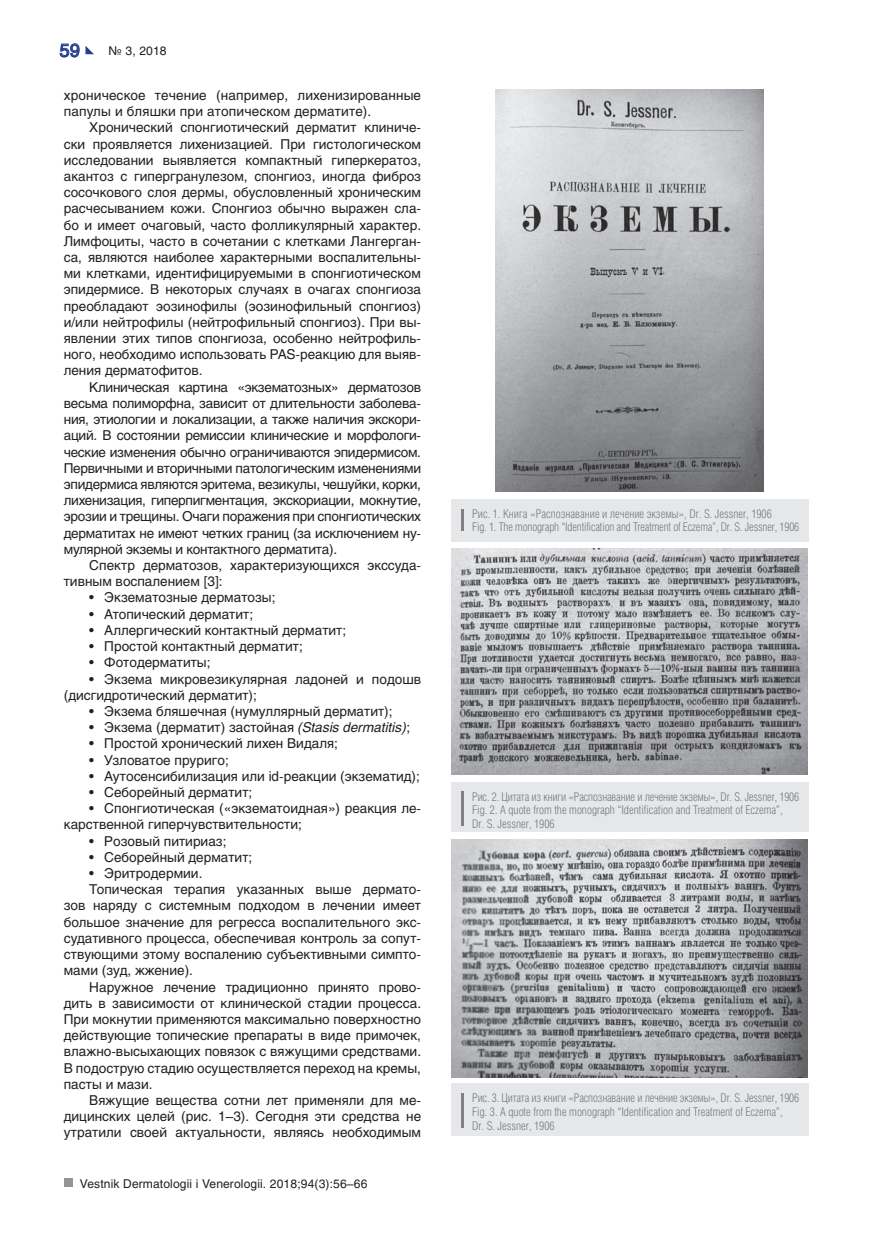
<style>
.page{position:relative;width:872px;height:1234px;background:#fff}
.page>*{position:absolute;margin:0;border:0;box-sizing:border-box;transform-origin:0 0}
.t1{font:18px "Helios C";color:#253f8e}
.t2{font:13.5px/16.2px "Helios C";color:#231f20}
.t3{font:12px/13.5px "Helios Cond Light C";color:#787a7d}
.t4{font:12px "Helios C";letter-spacing:.01em;color:#231f20}
.s1{font-style:italic}
</style>
<div class="page">
<div style="left:64px;top:1178px;width:8px;height:8px;background:#959394"></div>
<svg style="left:59px;top:43px;width:35px;height:15px"></svg>
<img style="left:495px;top:89px;width:268px;height:402px">
<img style="left:451px;top:548px;width:356px;height:226px">
<img style="left:451px;top:839px;width:356px;height:237px">
<div style="left:451px;top:499px;width:357px;height:42px;background:#e6e7e9"></div>
<div style="left:451px;top:781px;width:357px;height:50px;background:#e6e7e9"></div>
<div style="left:451px;top:1083px;width:357px;height:52px;background:#e6e7e9"></div>
<hr style="left:461px;top:509px;width:2px;height:21px;background:#808285">
<hr style="left:461px;top:791px;width:2px;height:34px;background:#808285">
<hr style="left:461px;top:1093px;width:2px;height:34px;background:#808285">
<h1 class="t1" style="left:60px;top:39px;width:22px">59</h1>
<p class="t4" style="left:108px;top:43px;width:60px">№ 3, 2018</p>
<p class="t2" style="left:64px;top:87px;width:359px">хроническое течение (например, лихенизированные папулы и бляшки при атопическом дерматите).</p>
<p class="t2" style="left:64px;top:119px;width:359px;text-align:justify;text-indent:26px">Хронический спонгиотический дерматит клиниче&shy;ски проявляется лихенизацией. При гистологическом исследовании выявляется компактный гиперкератоз, акантоз с гипергранулезом, спонгиоз, иногда фиброз сосочкового слоя дермы, обусловленный хроническим расчесыванием кожи. Спонгиоз обычно выражен сла&shy;бо и имеет очаговый, часто фолликулярный характер.<br>Лимфоциты, часто в сочетании с клетками Лангерган&shy;са, являются наиболее характерными воспалительны&shy;ми клетками, идентифицируемыми в спонгиотическом эпидермисе. В некоторых случаях в очагах спонгиоза преобладают эозинофилы (эозинофильный спонгиоз) и/или нейтрофилы (нейтрофильный спонгиоз). При вы&shy;явлении этих типов спонгиоза, особенно нейтрофиль&shy;ного, необходимо использовать PAS-реакцию для выяв&shy;ления дерматофитов.</p>
<p class="t2" style="left:64px;top:378px;width:359px;text-align:justify;text-indent:26px">Клиническая картина «экзематозных» дерматозов весьма полиморфна, зависит от длительности заболева&shy;ния, этиологии и локализации, а также наличия экскори&shy;аций. В состоянии ремиссии клинические и морфологи&shy;ческие изменения обычно ограничиваются эпидермисом.<br>Первичными и вторичными патологическим изменениями эпидермиса являются эритема, везикулы, чешуйки, корки, лихенизация, гиперпигментация, экскориации, мокнутие, эрозии и трещины. Очаги поражения при спонгиотических дерматитах не имеют четких границ (за исключением ну&shy;мулярной экземы и контактного дерматита).</p>
<p class="t2" style="left:64px;top:557px;width:359px;text-indent:26px">Спектр дерматозов, характеризующихся экссуда&shy;тивным воспалением [3]:</p>
<p class="t2" style="left:89px;top:589px;width:188px">• Экзематозные дерматозы;</p>
<p class="t2" style="left:89px;top:605px;width:165px">• Атопический дерматит;</p>
<p class="t2" style="left:89px;top:621px;width:258px">• Аллергический контактный дерматит;</p>
<p class="t2" style="left:89px;top:638px;width:215px">• Простой контактный дерматит;</p>
<p class="t2" style="left:89px;top:654px;width:123px">• Фотодерматиты;</p>
<p class="t2" style="left:64px;top:670px;width:359px;text-indent:26px">• Экзема микровезикулярная ладоней и подошв (дисгидротический дерматит);</p>
<p class="t2" style="left:89px;top:702px;width:305px">• Экзема бляшечная (нумуллярный дерматит);</p>
<p class="t2" style="left:89px;top:719px;width:322px">• Экзема (дерматит) застойная <span class="s1">(Stasis dermatitis)</span>;</p>
<p class="t2" style="left:89px;top:735px;width:250px">• Простой хронический лихен Видаля;</p>
<p class="t2" style="left:89px;top:751px;width:141px">• Узловатое пруриго;</p>
<p class="t2" style="left:89px;top:767px;width:332px">• Аутосенсибилизация или id-реакции (экзематид);</p>
<p class="t2" style="left:89px;top:783px;width:164px">• Себорейный дерматит;</p>
<p class="t2" style="left:64px;top:800px;width:359px;text-indent:26px">• Спонгиотическая («экзематоидная») реакция ле&shy;карственной гиперчувствительности;</p>
<p class="t2" style="left:89px;top:832px;width:139px">• Розовый питириаз;</p>
<p class="t2" style="left:89px;top:848px;width:164px">• Себорейный дерматит;</p>
<p class="t2" style="left:89px;top:864px;width:115px">• Эритродермии.</p>
<p class="t2" style="left:89px;top:881px;width:333px">Топическая терапия указанных выше дермато-</p>
<p class="t2" style="left:64px;top:897px;width:359px">зов наряду с системным подходом в лечении имеет</p>
<p class="t2" style="left:64px;top:913px;width:359px">большое значение для регресса воспалительного экс-</p>
<p class="t2" style="left:64px;top:929px;width:359px">судативного процесса, обеспечивая контроль за сопут-</p>
<p class="t2" style="left:64px;top:945px;width:359px">ствующими этому воспалению субъективными симпто-</p>
<p class="t2" style="left:64px;top:962px;width:131px">мами (зуд, жжение).</p>
<p class="t2" style="left:89px;top:978px;width:333px">Наружное лечение традиционно принято прово-</p>
<p class="t2" style="left:64px;top:994px;width:359px">дить в зависимости от клинической стадии процесса.</p>
<p class="t2" style="left:64px;top:1010px;width:359px">При мокнутии применяются максимально поверхностно</p>
<p class="t2" style="left:64px;top:1026px;width:359px">действующие топические препараты в виде примочек,</p>
<p class="t2" style="left:64px;top:1043px;width:359px">влажно-высыхающих повязок с вяжущими средствами.</p>
<p class="t2" style="left:64px;top:1059px;width:359px">В подострую стадию осуществляется переход на кремы,</p>
<p class="t2" style="left:64px;top:1075px;width:90px">пасты и мази.</p>
<p class="t2" style="left:89px;top:1091px;width:333px">Вяжущие вещества сотни лет применяли для ме-</p>
<p class="t2" style="left:64px;top:1107px;width:359px">дицинских целей (рис. 1–3). Сегодня эти средства не</p>
<p class="t2" style="left:64px;top:1124px;width:359px">утратили своей актуальности, являясь необходимым</p>
<p class="t4" style="left:80px;top:1176px;width:289px">Vestnik Dermatologii i Venerologii. 2018;94(3):56–66</p>
<p class="t3" style="left:472px;top:506px;width:329px">Рис. 1. Книга «Распознавание и лечение экземы», Dr. S. Jessner, 1906<br>Fig. 1. The monograph “Identification and Treatment of Eczema”, Dr. S. Jessner, 1906</p>
<p class="t3" style="left:472px;top:789px;width:328px">Рис. 2. Цитата из книги «Распознавание и лечение экземы», Dr. S. Jessner, 1906<br>Fig. 2. A quote from the monograph “Identification and Treatment of Eczema”,<br>Dr. S. Jessner, 1906</p>
<p class="t3" style="left:472px;top:1091px;width:328px">Рис. 3. Цитата из книги «Распознавание и лечение экземы», Dr. S. Jessner, 1906<br>Fig. 3. A quote from the monograph “Identification and Treatment of Eczema”,<br>Dr. S. Jessner, 1906</p>
</div>
